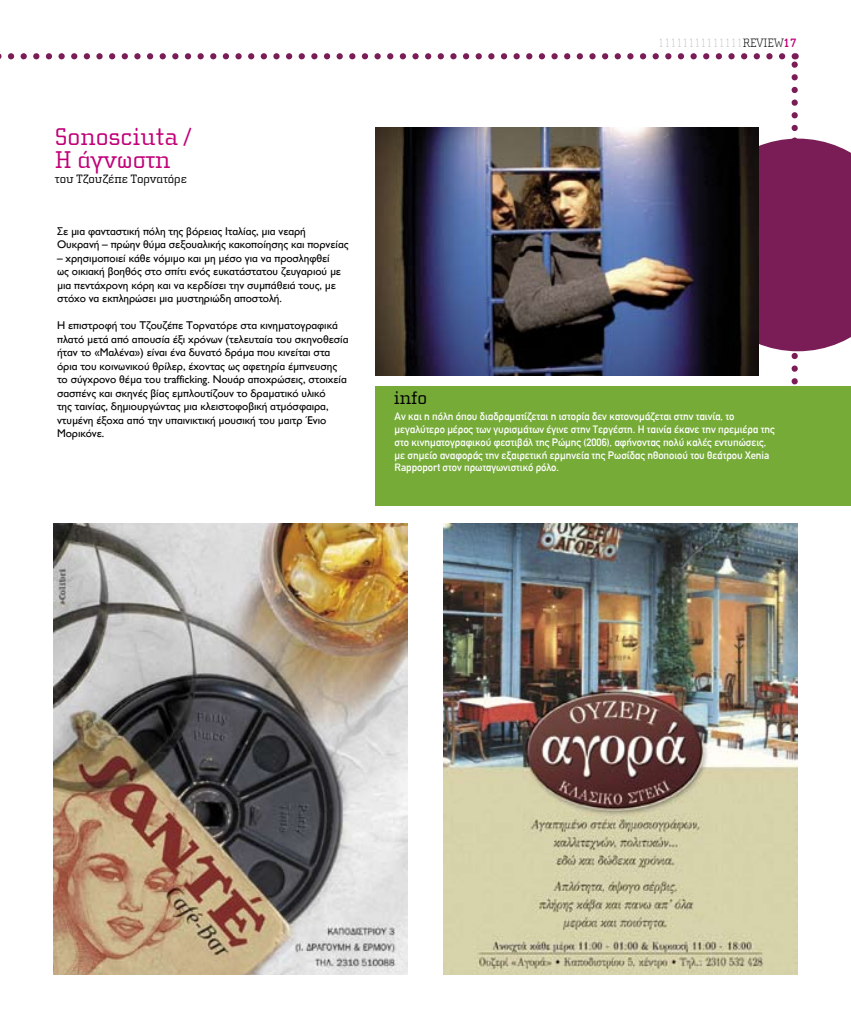
<style>
.page{position:relative;width:851px;height:1028px;background:#fff}
.page>*{position:absolute;margin:0;border:0;box-sizing:border-box;transform-origin:0 0}
.t1{font:25px/22.5px "Cholla TT Slab";letter-spacing:-.005em;color:#c10077}
.t2{font:18.75px "Cholla TT Slab";color:#000}
.t3{font:100 12.5px "Cholla TT Slab";letter-spacing:-.005em;color:#cbcbcb}
.t4{font:12.5px "Cholla TT Slab";letter-spacing:-.005em;color:#000}
.t5{font:11.25px/13.5px "Jeckyl TT";letter-spacing:-.005em;color:#000}
.t6{font:10.62px/12.8px "Din TT";letter-spacing:-.005em;color:#fff}
.s1{color:#000}
.s2{font-weight:700;color:#c10077}
</style>
<div class="page">
<svg style="left:0;top:53px;width:850px;height:332px"></svg>
<img style="left:376px;top:128px;width:382px;height:248px">
<div style="left:375px;top:386px;width:475px;height:120px;background:#76ab38"></div>
<img style="left:53px;top:523px;width:354px;height:451px">
<img style="left:443px;top:523px;width:354px;height:451px">
<h1 class="t1" style="left:55px;top:126px;width:137px">Sonosciuta /<br>Η άγνωστη</h1>
<p class="t4" style="left:55px;top:172px;width:134px">του Τζουζέπε Τορνατόρε</p>
<p class="t5" style="left:57px;top:224px;width:293px">Σε μια φανταστική πόλη της βόρειας Ιταλίας, μια νεαρή<br>Ουκρανή – πρώην θύμα σεξουαλικής κακοποίησης και πορνείας</p>
<p class="t5" style="left:57px;top:251px;width:285px">– χρησιμοποιεί κάθε νόμιμο και μη μέσο για να προσληφθεί ως οικιακή βοηθός στο σπίτι ενός ευκατάστατου ζευγαριού με μια πεντάχρονη κόρη και να κερδίσει την συμπάθειά τους, με στόχο να εκπληρώσει μια μυστηριώδη αποστολή.</p>
<p class="t5" style="left:57px;top:319px;width:293px">Η επιστροφή του Τζουζέπε Τορνατόρε στα κινηματογραφικά πλατό μετά από απουσία έξι χρόνων (τελευταία του σκηνοθεσία ήταν το «Μαλένα») είναι ένα δυνατό δράμα που κινείται στα όρια του κοινωνικού θρίλερ, έχοντας ως αφετηρία έμπνευσης το σύγχρονο θέμα του trafficking. Νουάρ αποχρώσεις, στοιχεία σασπένς και σκηνές βίας εμπλουτίζουν το δραματικό υλικό<br>της ταινίας, δημιουργώντας μια κλειστοφοβική ατμόσφαιρα, ντυμένη έξοχα από την υπαινικτική μουσική του μαιτρ Ένιο Μορικόνε.</p>
<h2 class="t2" style="left:393px;top:387px;width:35px">info</h2>
<p class="t3" style="left:658px;top:36px;width:138px">11111111111111<span class="s1">REVIEW</span><span class="s2">17</span></p>
<p class="t6" style="left:394px;top:410px;width:381px">Αν και η πόλη όπου διαδραματίζεται η ιστορία δεν κατονομάζεται στην ταινία, το μεγαλύτερο μέρος των γυρισμάτων έγινε στην Τεργέστη. Η ταινία έκανε την πρεμιέρα της στο κινηματογραφικού φεστιβάλ της Ρώμης (2006), αφήνοντας πολύ καλές εντυπώσεις, με σημείο αναφοράς την εξαιρετική ερμηνεία της Ρωσίδας ηθοποιού του θεάτρου Xenia Rappoport στον πρωταγωνιστικό ρόλο.</p>
</div>
